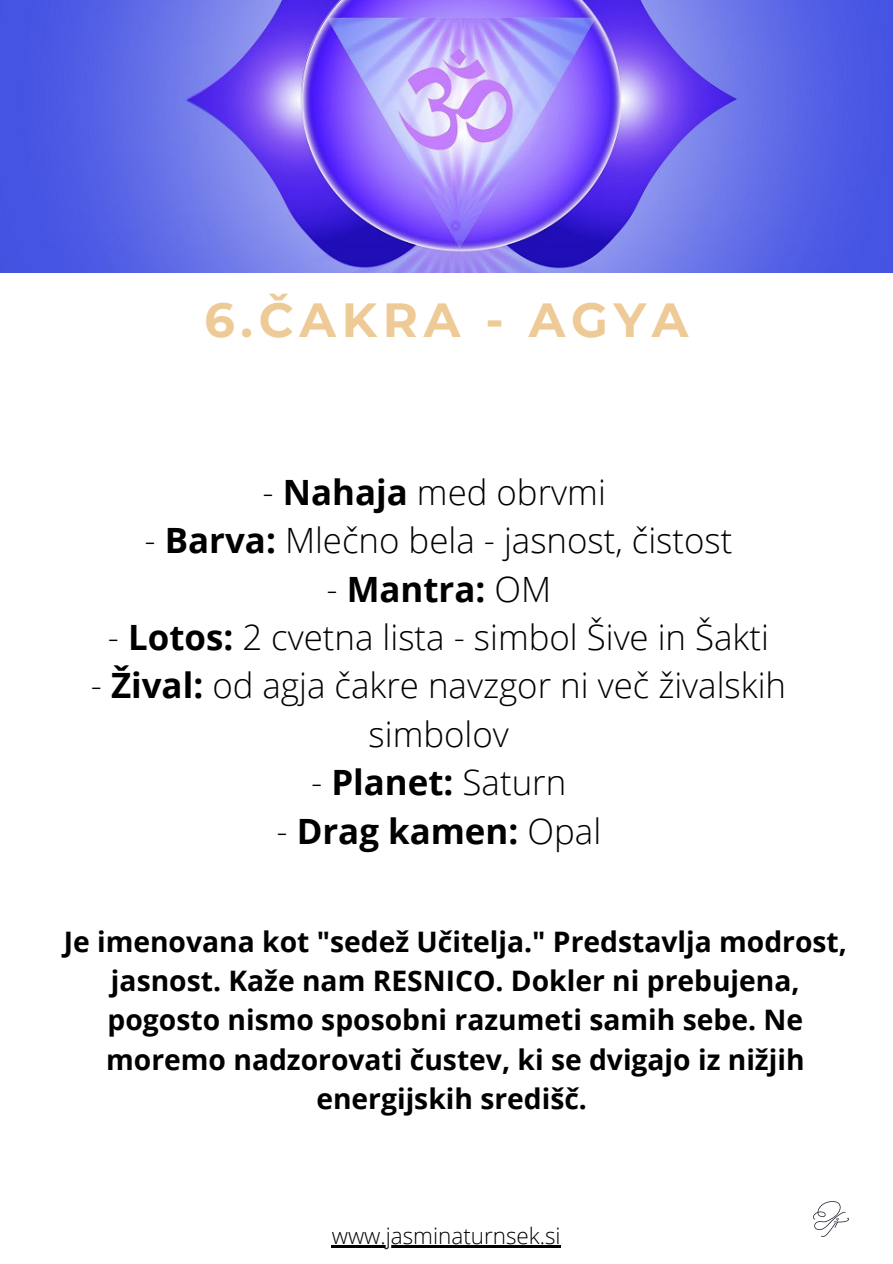
<style>
.page{position:relative;width:893px;height:1264px;background:#fff}
.page>*{position:absolute;margin:0;border:0;box-sizing:border-box;transform-origin:0 0}
.t1{font:700 47.7px "Montserrat";letter-spacing:.12em;color:#edca96}
.t2{font:300 34.8px/48.3px "Open Sans";color:#000;text-align:center}
.t3{font:700 34.8px "Open Sans";color:#000}
.t4{font:700 28.2px/39.3px "Open Sans";color:#000;text-align:center}
.t5{font:300 22.5px "Open Sans";color:#000}
.s1{font-weight:700}
.s2{font-weight:300}
</style>
<div class="page">
<img style="left:0;top:0;width:892px;height:272px">
<img style="left:813px;top:1201px;width:35px;height:35px">
<hr style="left:332px;top:1244px;width:229px;height:3px;background:#000">
<h1 class="t1" style="left:204px;top:291px;width:485px">6.ČAKRA - AGYA</h1>
<p class="t2" style="left:262px;top:467px;width:345px">- <span class="s1">Nahaja</span> med obrvmi</p>
<p class="t2" style="left:144px;top:515px;width:589px">- <span class="s1">Barva:</span> Mlečno bela - jasnost, čistost</p>
<p class="t3" style="left:326px;top:564px;width:226px"><span class="s2">-</span> Mantra: <span class="s2">OM</span></p>
<p class="t2" style="left:108px;top:612px;width:662px">- <span class="s1">Lotos:</span> 2 cvetna lista - simbol Šive in Šakti</p>
<p class="t2" style="left:91px;top:660px;width:696px">- <span class="s1">Žival:</span> od agja čakre navzgor ni več živalskih simbolov</p>
<p class="t2" style="left:311px;top:757px;width:257px">- <span class="s1">Planet:</span> Saturn</p>
<p class="t3" style="left:276px;top:806px;width:326px"><span class="s2">-</span> Drag kamen: <span class="s2">Opal</span></p>
<p class="t4" style="left:64px;top:920px;width:784px">Je imenovana kot "sedež Učitelja." Predstavlja modrost, jasnost. Kaže nam RESNICO. Dokler ni prebujena, pogosto nismo sposobni razumeti samih sebe. Ne moremo nadzorovati čustev, ki se dvigajo iz nižjih energijskih središč.</p>
<p class="t5" style="left:332px;top:1219px;width:230px">www.jasminaturnsek.si</p>
</div>
